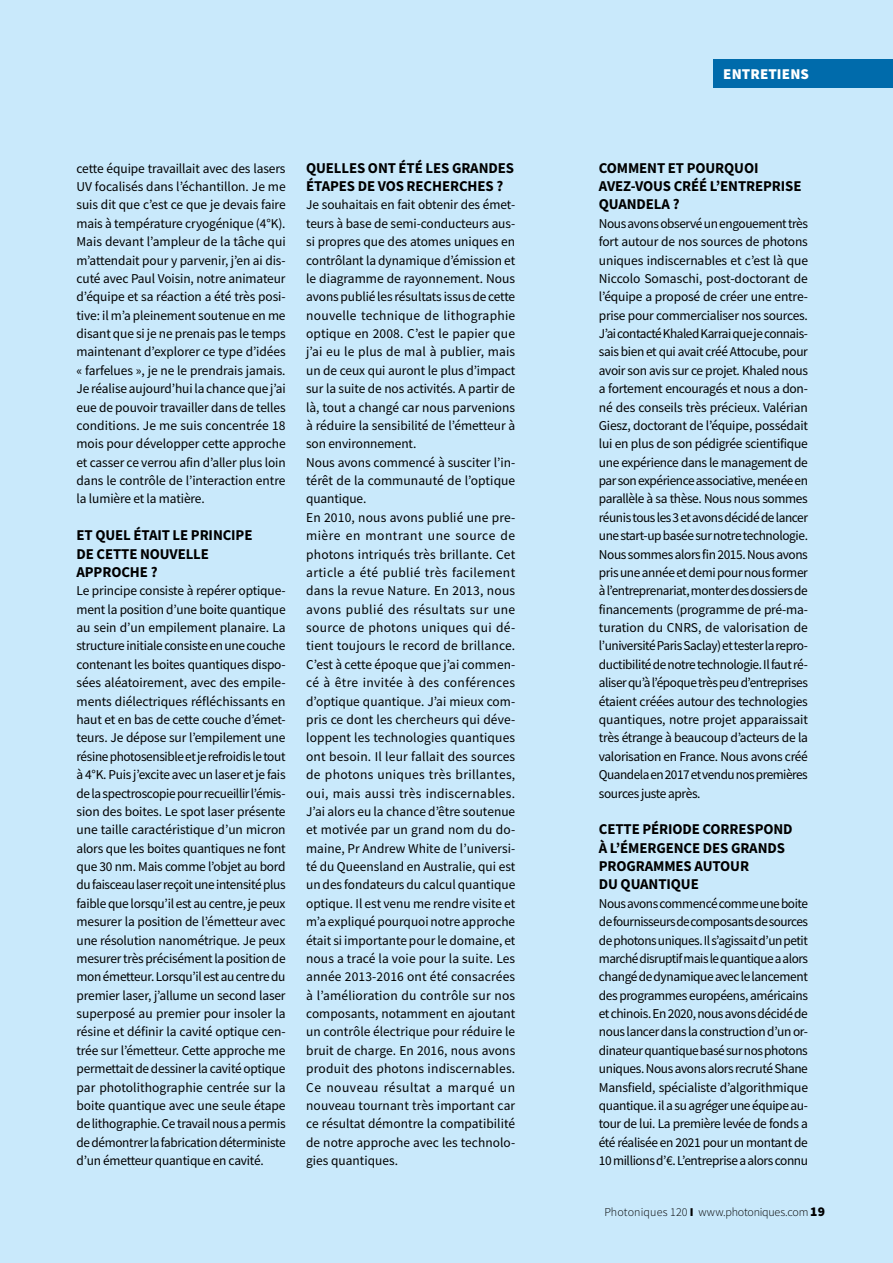
<style>
.page{position:relative;width:893px;height:1263px;background:#c9e9fb}
.page>*{position:absolute;margin:0;border:0;box-sizing:border-box;transform-origin:0 0}
.t1{font:700 15px/18.3px "Source Sans Pro";letter-spacing:-.01em;color:#000}
.t2{font:900 15px "Source Sans Pro";letter-spacing:.01em;color:#fff}
.t3{font:13.5px/18.3px "Source Sans Pro";color:#000;text-align:justify}
.t4{font:300 12px "Source Sans Pro";letter-spacing:.005em;color:#000}
.s1{font-weight:900}
.s2{font-weight:900;font-size:13.5px}
</style>
<div class="page">
<div style="left:713px;top:59px;width:180px;height:29px;background:#006bab"></div>
<p class="t3" style="left:77px;top:159px;width:211px">cette équipe travaillait avec des lasers UV focalisés dans l’échantillon. Je me suis dit que c’est ce que je devais faire mais à température cryogénique (4°K).<br>Mais devant l’ampleur de la tâche qui m’attendait pour y parvenir, j’en ai dis&shy;cuté avec Paul Voisin, notre animateur d’équipe et sa réaction a été très posi&shy;tive: il m’a pleinement soutenue en me disant que si je ne prenais pas le temps maintenant d’explorer ce type d’idées « farfelues », je ne le prendrais jamais.<br>Je réalise aujourd’hui la chance que j’ai eue de pouvoir travailler dans de telles conditions. Je me suis concentrée 18 mois pour développer cette approche et casser ce verrou afin d’aller plus loin dans le contrôle de l’interaction entre la lumière et la matière.</p>
<p class="t1" style="left:77px;top:526px;width:177px">ET QUEL ÉTAIT LE PRINCIPE<br>DE CETTE NOUVELLE<br>APPROCHE ?</p>
<p class="t3" style="left:77px;top:582px;width:211px">Le principe consiste à repérer optique&shy;ment la position d’une boite quantique au sein d’un empilement planaire. La structure initiale consiste en une couche contenant les boites quantiques dispo&shy;sées aléatoirement, avec des empile&shy;ments diélectriques réfléchissants en haut et en bas de cette couche d’émet&shy;teurs. Je dépose sur l’empilement une résine photosensible et je refroidis le tout à 4°K. Puis j’excite avec un laser et je fais de la spectroscopie pour recueillir l’émis&shy;sion des boites. Le spot laser présente une taille caractéristique d’un micron alors que les boites quantiques ne font que 30 nm. Mais comme l’objet au bord du faisceau laser reçoit une intensité plus faible que lorsqu’il est au centre, je peux mesurer la position de l’émetteur avec une résolution nanométrique. Je peux mesurer très précisément la position de mon émetteur. Lorsqu’il est au centre du premier laser, j’allume un second laser superposé au premier pour insoler la résine et définir la cavité optique cen&shy;trée sur l’émetteur. Cette approche me permettait de dessiner la cavité optique par photolithographie centrée sur la boite quantique avec une seule étape de lithographie. Ce travail nous a permis de démontrer la fabrication déterministe d’un émetteur quantique en cavité.</p>
<p class="t1" style="left:306px;top:158px;width:209px">QUELLES ONT ÉTÉ LES GRANDES<br>ÉTAPES DE VOS RECHERCHES ?</p>
<p class="t3" style="left:306px;top:196px;width:211px;text-align:left">Je souhaitais en fait obtenir des émet&shy;teurs à base de semi-conducteurs aus&shy;si propres que des atomes uniques en contrôlant la dynamique d’émission et le diagramme de rayonnement. Nous avons publié les résultats issus de cette nouvelle technique de lithographie optique en 2008. C’est le papier que j’ai eu le plus de mal à publier, mais un de ceux qui auront le plus d’impact sur la suite de nos activités. A partir de là, tout a changé car nous parvenions à réduire la sensibilité de l’émetteur à son environnement.<br>Nous avons commencé à susciter l’in&shy;térêt de la communauté de l’optique quantique.<br>En 2010, nous avons publié une pre&shy;mière en montrant une source de photons intriqués très brillante. Cet article a été publié très facilement dans la revue Nature. En 2013, nous avons publié des résultats sur une source de photons uniques qui dé&shy;tient toujours le record de brillance.<br>C’est à cette époque que j’ai commen&shy;cé à être invitée à des conférences d’optique quantique. J’ai mieux com&shy;pris ce dont les chercheurs qui déve&shy;loppent les technologies quantiques ont besoin. Il leur fallait des sources de photons uniques très brillantes, oui, mais aussi très indiscernables.<br>J’ai alors eu la chance d’être soutenue et motivée par un grand nom du do&shy;maine, Pr Andrew White de l’universi&shy;té du Queensland en Australie, qui est un des fondateurs du calcul quantique optique. Il est venu me rendre visite et m’a expliqué pourquoi notre approche était si importante pour le domaine, et nous a tracé la voie pour la suite. Les année 2013-2016 ont été consacrées à l’amélioration du contrôle sur nos composants, notamment en ajoutant un contrôle électrique pour réduire le bruit de charge. En 2016, nous avons produit des photons indiscernables.<br>Ce nouveau résultat a marqué un nouveau tournant très important car ce résultat démontre la compatibilité de notre approche avec les technolo&shy;gies quantiques.</p>
<p class="t2" style="left:723px;top:64px;width:87px">ENTRETIENS</p>
<p class="t1" style="left:599px;top:158px;width:204px">COMMENT ET POURQUOI<br>AVEZ-VOUS CRÉÉ L’ENTREPRISE<br>QUANDELA ?</p>
<p class="t3" style="left:599px;top:214px;width:211px">Nous avons observé un engouement très fort autour de nos sources de photons uniques indiscernables et c’est là que Niccolo Somaschi, post-doctorant de l’équipe a proposé de créer une entre&shy;prise pour commercialiser nos sources.<br>J’ai contacté Khaled Karrai que je connais&shy;sais bien et qui avait créé Attocube, pour avoir son avis sur ce projet. Khaled nous a fortement encouragés et nous a don&shy;né des conseils très précieux. Valérian Giesz, doctorant de l’équipe, possédait lui en plus de son pédigrée scientifique une expérience dans le management de par son expérience associative, menée en parallèle à sa thèse. Nous nous sommes réunis tous les 3 et avons décidé de lancer une start-up basée sur notre technologie.<br>Nous sommes alors fin 2015. Nous avons pris une année et demi pour nous former à l’entreprenariat, monter des dossiers de financements (programme de pré-ma&shy;turation du CNRS, de valorisation de l’université Paris Saclay) et tester la repro&shy;ductibilité de notre technologie. Il faut ré&shy;aliser qu’à l’époque très peu d’entreprises étaient créées autour des technologies quantiques, notre projet apparaissait très étrange à beaucoup d’acteurs de la valorisation en France. Nous avons créé Quandela en 2017 et vendu nos premières sources juste après.</p>
<p class="t1" style="left:599px;top:820px;width:195px">CETTE PÉRIODE CORRESPOND<br>À L’ÉMERGENCE DES GRANDS<br>PROGRAMMES AUTOUR<br>DU QUANTIQUE</p>
<p class="t3" style="left:599px;top:894px;width:211px">Nous avons commencé comme une boite de fournisseurs de composants de sources de photons uniques. Il s’agissait d’un petit marché disruptif mais le quantique a alors changé de dynamique avec le lancement des programmes européens, américains et chinois. En 2020, nous avons décidé de nous lancer dans la construction d’un or&shy;dinateur quantique basé sur nos photons uniques. Nous avons alors recruté Shane Mansfield, spécialiste d’algorithmique quantique. il a su agréger une équipe au&shy;tour de lui. La première levée de fonds a été réalisée en 2021 pour un montant de 10 millions d’€. L’entreprise a alors connu</p>
<p class="t4" style="left:604px;top:1205px;width:222px">Photoniques 120 <span class="s1">I</span> www.photoniques.com <span class="s2">19</span></p>
</div>
